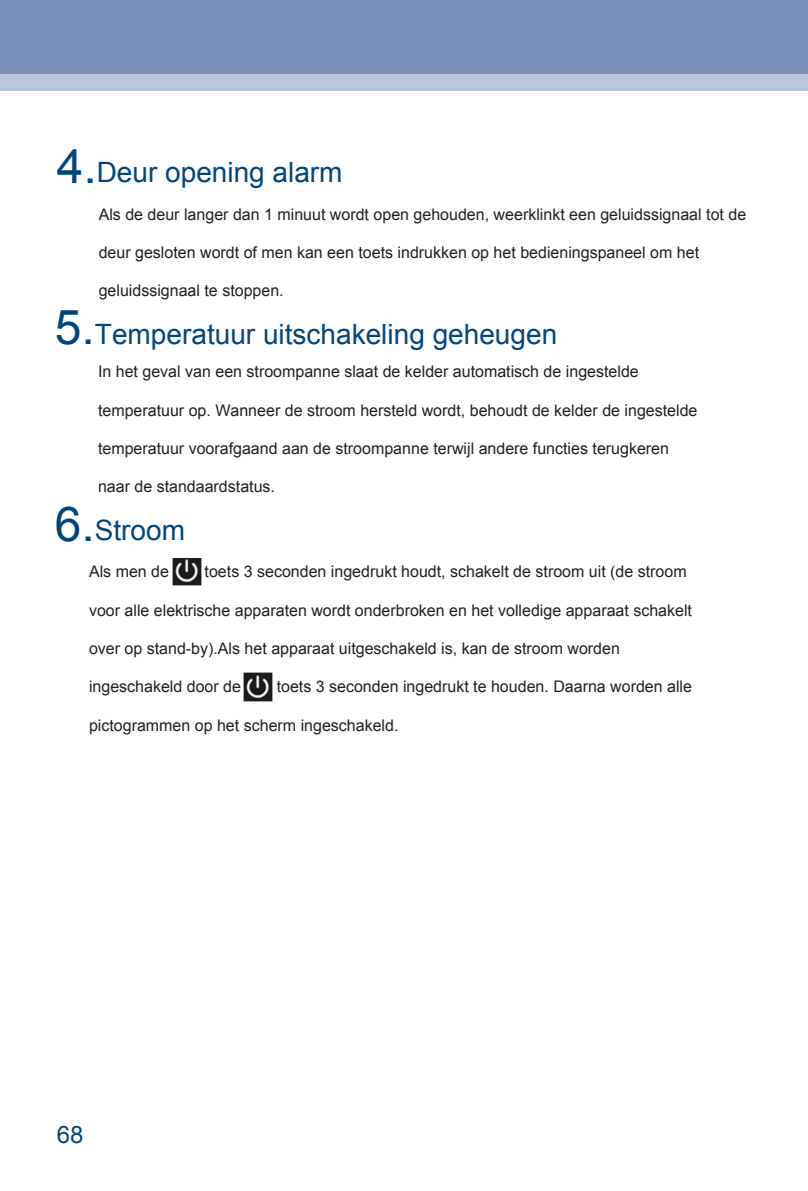
<style>
.page{position:relative;width:808px;height:1191px;background:#fff}
.page>*{position:absolute;margin:0;border:0;box-sizing:border-box;transform-origin:0 0}
.t1{font:48px "Arial";color:#00467e}
.t2{font:28px "Arial";color:#00467e}
.t3{font:24px "Arial";color:#00467e}
.t4{font:16px "Arial";color:#231f20}
.t5{font:16px "Sim Sun";color:#231f20}
.s1{font-size:48px}
</style>
<div class="page">
<div style="left:0;top:0;width:808px;height:74px;background:#7692ba"></div>
<div style="left:0;top:74px;width:808px;height:17px;background:#b9c5dc"></div>
<img style="left:172px;top:558px;width:30px;height:27px">
<img style="left:243px;top:672px;width:30px;height:29px">
<h2 class="t2" style="left:57px;top:154px;width:287px"><span class="s1">4.</span>Deur opening alarm</h2>
<p class="t4" style="left:99px;top:203px;width:649px">Als de deur langer dan 1 minuut wordt open gehouden, weerklinkt een geluidssignaal tot de</p>
<p class="t4" style="left:99px;top:242px;width:602px">deur gesloten wordt of men kan een toets indrukken op het bedieningspaneel om het</p>
<p class="t4" style="left:99px;top:280px;width:186px">geluidssignaal te stoppen.</p>
<h1 class="t1" style="left:55px;top:296px;width:42px">5.</h1>
<h2 class="t2" style="left:95px;top:315px;width:464px">Temperatuur uitschakeling geheugen</h2>
<p class="t4" style="left:98px;top:361px;width:542px">In het geval van een stroompanne slaat de kelder automatisch de ingestelde</p>
<p class="t4" style="left:98px;top:399px;width:601px">temperatuur op. Wanneer de stroom hersteld wordt, behoudt de kelder de ingestelde</p>
<p class="t4" style="left:98px;top:438px;width:572px">temperatuur voorafgaand aan de stroompanne terwijl andere functies terugkeren</p>
<p class="t4" style="left:98px;top:476px;width:178px">naar de standaardstatus.</p>
<p class="t5" style="left:514px;top:440px;width:9px">.</p>
<h2 class="t2" style="left:55px;top:512px;width:132px"><span class="s1">6.</span>Stroom</h2>
<p class="t4" style="left:89px;top:561px;width:82px">Als men de</p>
<p class="t4" style="left:205px;top:561px;width:484px">toets 3 seconden ingedrukt houdt, schakelt de stroom uit (de stroom</p>
<p class="t4" style="left:89px;top:599px;width:604px">voor alle elektrische apparaten wordt onderbroken en het volledige apparaat schakelt</p>
<p class="t4" style="left:89px;top:638px;width:532px">over op stand-by).Als het apparaat uitgeschakeld is, kan de stroom worden</p>
<p class="t4" style="left:89px;top:676px;width:154px">ingeschakeld door de</p>
<p class="t4" style="left:277px;top:676px;width:417px">toets 3 seconden ingedrukt te houden. Daarna worden alle</p>
<p class="t4" style="left:89px;top:715px;width:311px">pictogrammen op het scherm ingeschakeld.</p>
<h3 class="t3" style="left:57px;top:1119px;width:28px">68</h3>
</div>
